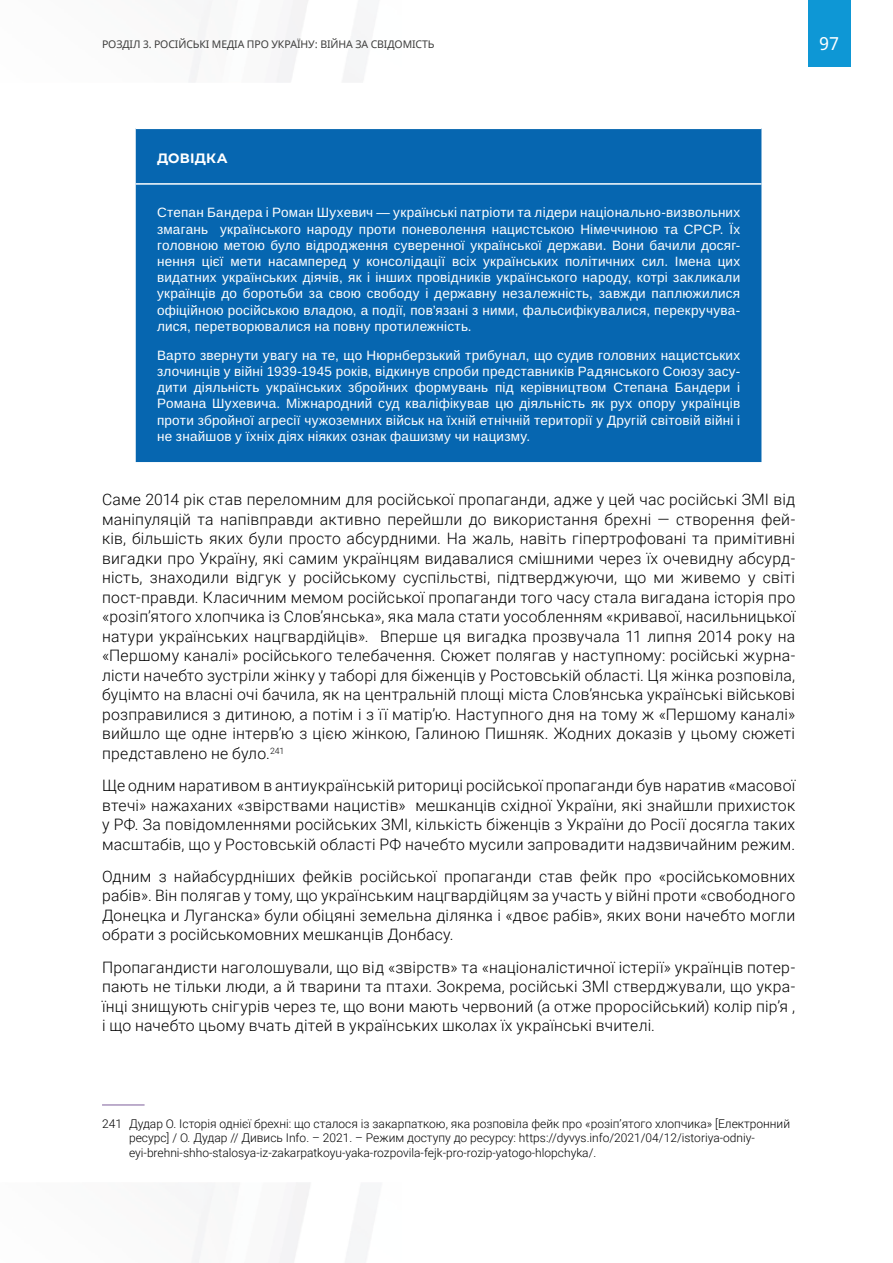
<style>
.page{position:relative;width:893px;height:1263px;background:#fff}
.page>*{position:absolute;margin:0;border:0;box-sizing:border-box;transform-origin:0 0}
.t1{font:18px "Noto Sans";color:#fff}
.t2{font:300 15.75px/19.5px "Roboto";letter-spacing:.015em;color:#000;text-align:justify}
.t3{font:13.5px/16.2px "Arimo";letter-spacing:.02em;color:#fff;text-align:justify}
.t4{font:700 13.5px "Montserrat";letter-spacing:.01em;color:#fff}
.t5{font:300 12px/14.4px "Roboto";color:#000}
.t6{font:10.5px "Noto Sans";letter-spacing:-.01em;color:#3c3c3b}
</style>
<div class="page">
<div style="left:808px;top:0;width:42px;height:67px;background:#0e97d5"></div>
<div style="left:136px;top:129px;width:625px;height:333px;background:#0666b0"></div>
<hr style="left:136px;top:183px;width:625px;height:2px;background:#fff">
<hr style="left:102px;top:1104px;width:43px;height:1px;background:#7d5e9a">
<p class="t6" style="left:102px;top:37px;width:334px">Розділ 3. Російські М едіа Про Україну: Війна За Свідомість</p>
<p class="t1" style="left:819px;top:31px;width:21px">97</p>
<p class="t4" style="left:157px;top:148px;width:72px">ДОВІДКА</p>
<p class="t3" style="left:157px;top:205px;width:585px">Степан Бандера і Роман Шухевич — українські патріоти та лідери національно-визвольних змагань українського народу проти поневолення нацистською Німеччиною та СРСР. Їх головною метою було відродження суверенної української держави. Вони бачили досяг&shy;нення цієї мети насамперед у консолідації всіх українських політичних сил. Імена цих видатних українських діячів, як і інших провідників українського народу, котрі закликали українців до боротьби за свою свободу і державну незалежність, завжди паплюжилися офіційною російською владою, а події, пов’язані з ними, фальсифікувалися, перекручува&shy;лися, перетворювалися на повну протилежність.</p>
<p class="t3" style="left:157px;top:347px;width:585px">Варто звернути увагу на те, що Нюрнберзький трибунал, що судив головних нацистських злочинців у війні 1939-1945 років, відкинув спроби представників Радянського Союзу засу&shy;дити діяльність українських збройних формувань під керівництвом Степана Бандери і Романа Шухевича. Міжнародний суд кваліфікував цю діяльність як рух опору українців проти збройної агресії чужоземних військ на їхній етнічній території у Другій світовій війні і не знайшов у їхніх діях ніяких ознак фашизму чи нацизму.</p>
<p class="t2" style="left:102px;top:489px;width:695px">Саме 2014 рік став переломним для російської пропаганди, адже у цей час російські ЗМІ від маніпуляцій та напівправди активно перейшли до використання брехні — створення фей&shy;ків, більшість яких були просто абсурдними. На жаль, навіть гіпертрофовані та примітивні вигадки про Україну, які самим українцям видавалися смішними через їх очевидну абсурд&shy;ність, знаходили відгук у російському суспільстві, підтверджуючи, що ми живемо у світі пост-правди. Класичним мемом російської пропаганди того часу стала вигадана історія про «розіпʼятого хлопчика із Словʼянська», яка мала стати уособленням «кривавої, насильницької натури українських нацгвардійців». Вперше ця вигадка прозвучала 11 липня 2014 року на «Першому каналі» російського телебачення. Сюжет полягав у наступному: російські журна&shy;лісти начебто зустріли жінку у таборі для біженців у Ростовській області. Ця жінка розповіла, буцімто на власні очі бачила, як на центральній площі міста Слов’янська українські військові розправилися з дитиною, а потім і з її матір’ю. Наступного дня на тому ж «Першому каналі» вийшло ще одне інтерв’ю з цією жінкою, Галиною Пишняк. Жодних доказів у цьому сюжеті представлено не було.<sup>241</sup></p>
<p class="t2" style="left:102px;top:775px;width:695px">Ще одним наративом в антиукраїнській риториці російської пропаганди був наратив «масової втечі» нажаханих «звірствами нацистів» мешканців східної України, які знайшли прихисток у РФ. За повідомленнями російських ЗМІ, кількість біженців з України до Росії досягла таких масштабів, що у Ростовській області РФ начебто мусили запровадити надзвичайним режим.</p>
<p class="t2" style="left:102px;top:866px;width:695px">Одним з найабсурдніших фейків російської пропаганди став фейк про «російськомовних рабів». Він полягав у тому, що українським нацгвардійцям за участь у війні проти «свободного Донецка и Луганска» були обіцяні земельна ділянка і «двоє рабів», яких вони начебто могли обрати з російськомовних мешканців Донбасу.</p>
<p class="t2" style="left:102px;top:957px;width:695px">Пропагандисти наголошували, що від «звірств» та «націоналістичної істерії» українців потер&shy;пають не тільки люди, а й тварини та птахи. Зокрема, російські ЗМІ стверджували, що укра&shy;їнці знищують снігурів через те, що вони мають червоний (а отже проросійський) колір пір’я , і що начебто цьому вчать дітей в українських школах їх українські вчителі.</p>
<p class="t5" style="left:129px;top:1116px;width:663px;text-indent:-27px">241 Дудар О. Історія однієї брехні: що сталося із закарпаткою, яка розповіла фейк про «розіп’ятого хлопчика» [Електронний ресурс] / О. Дудар // Дивись Info. – 2021. – Режим доступу до ресурсу: https://dyvys.info/2021/04/12/istoriya-odniy&shy;eyi-brehni-shho-stalosya-iz-zakarpatkoyu-yaka-rozpovila-fejk-pro-rozip-yatogo-hlopchyka/.</p>
</div>
